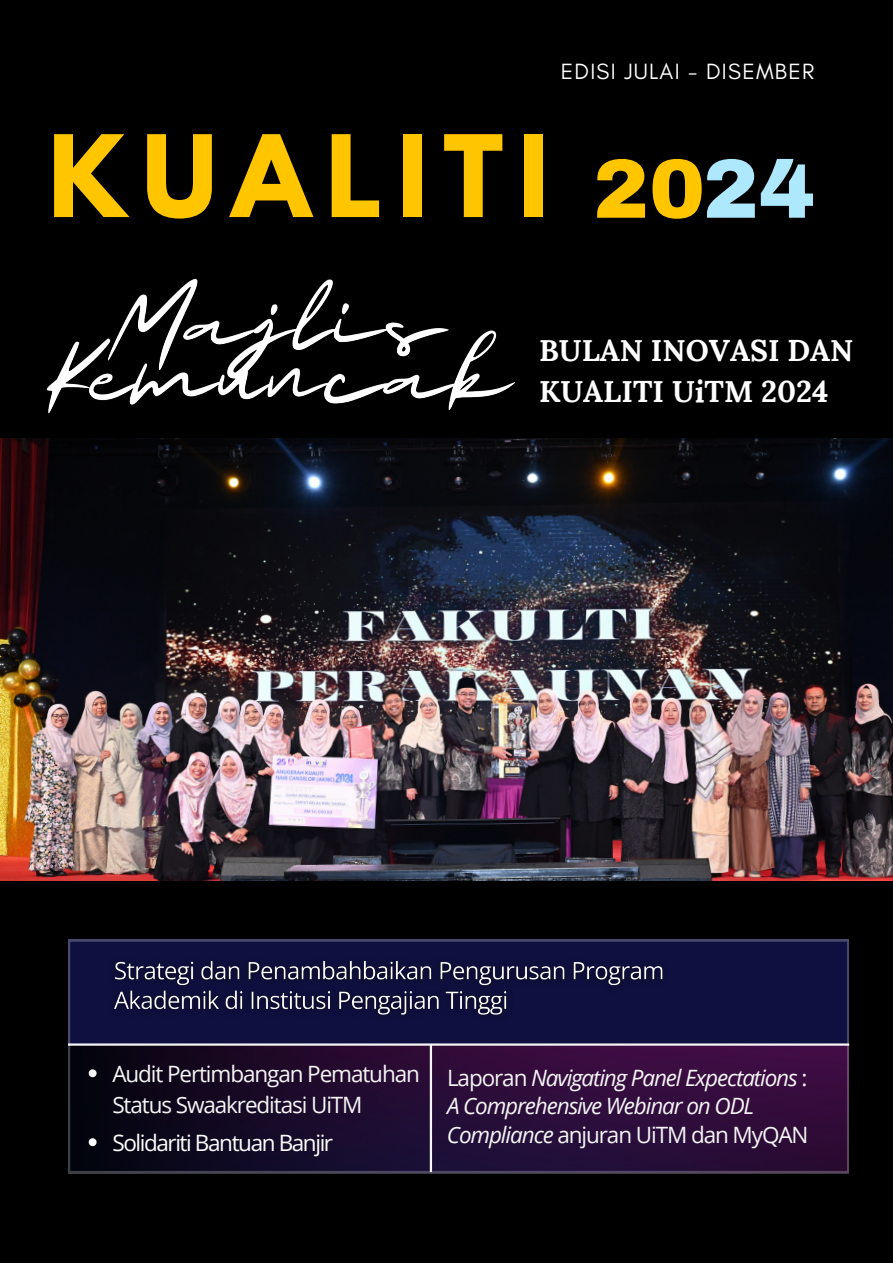
<style>
.page{position:relative;width:893px;height:1263px;background:#000}
.page>*{position:absolute;margin:0;border:0;box-sizing:border-box;transform-origin:0 0}
.t1{font:700 100.5px "League Spartan";letter-spacing:.15em;color:#ffc600}
.t2{font:900 84px "Archivo";color:#ffc600}
.t3{font:700 30px/40.5px "Lora";color:#fff}
.t4{font:italic 22.5px/28.2px "Open Sans";letter-spacing:-.05em;color:#f5f5f5}
.t5{font:22.5px/31.5px "Open Sans";letter-spacing:-.05em;color:#f5f5f5}
.t6{font:22.5px "Open Sans";letter-spacing:-.06em;color:#fff}
.t7{font:22.5px "Glacial Indifference";letter-spacing:.055em;color:#fff}
.s1{color:#ade8fd}
.s2{font-style:normal}
</style>
<div class="page">
<svg style="left:68px;top:939px;width:781px;height:234px;background:#1f0e35"></svg>
<hr style="left:68px;top:1043px;width:781px;height:3px;background:#f5f5f5">
<hr style="left:430px;top:1044px;width:2px;height:128px;background:#f5f5f5">
<img style="left:103px;top:948px;width:573px;height:80px">
<svg style="left:89px;top:1069px;width:8px;height:8px"></svg>
<svg style="left:89px;top:1138px;width:8px;height:8px"></svg>
<img style="left:0;top:438px;width:893px;height:443px">
<img style="left:46px;top:278px;width:470px;height:136px">
<p class="t7" style="left:561px;top:59px;width:255px">EDISI JULAI - DISEMBER</p>
<p class="t1" style="left:48px;top:98px;width:503px">KUALITI</p>
<p class="t2" style="left:593px;top:137px;width:223px">20<span class="s1">24</span></p>
<p class="t3" style="left:539px;top:327px;width:316px">BULAN INOVASI DAN<br>KUALITI UiTM 2024</p>
<p class="t5" style="left:112px;top:1057px;width:309px">Audit Pertimbangan Pematuhan<br>Status Swaakreditasi UiTM</p>
<p class="t4" style="left:447px;top:1063px;width:363px"><span class="s2">Laporan</span> Navigating Panel Expectations <span class="s2">:<br></span>A Comprehensive Webinar on ODL<br>Compliance <span class="s2">anjuran UiTM dan MyQAN</span></p>
<p class="t6" style="left:112px;top:1127px;width:222px">Solidariti Bantuan Banjir</p>
</div>
